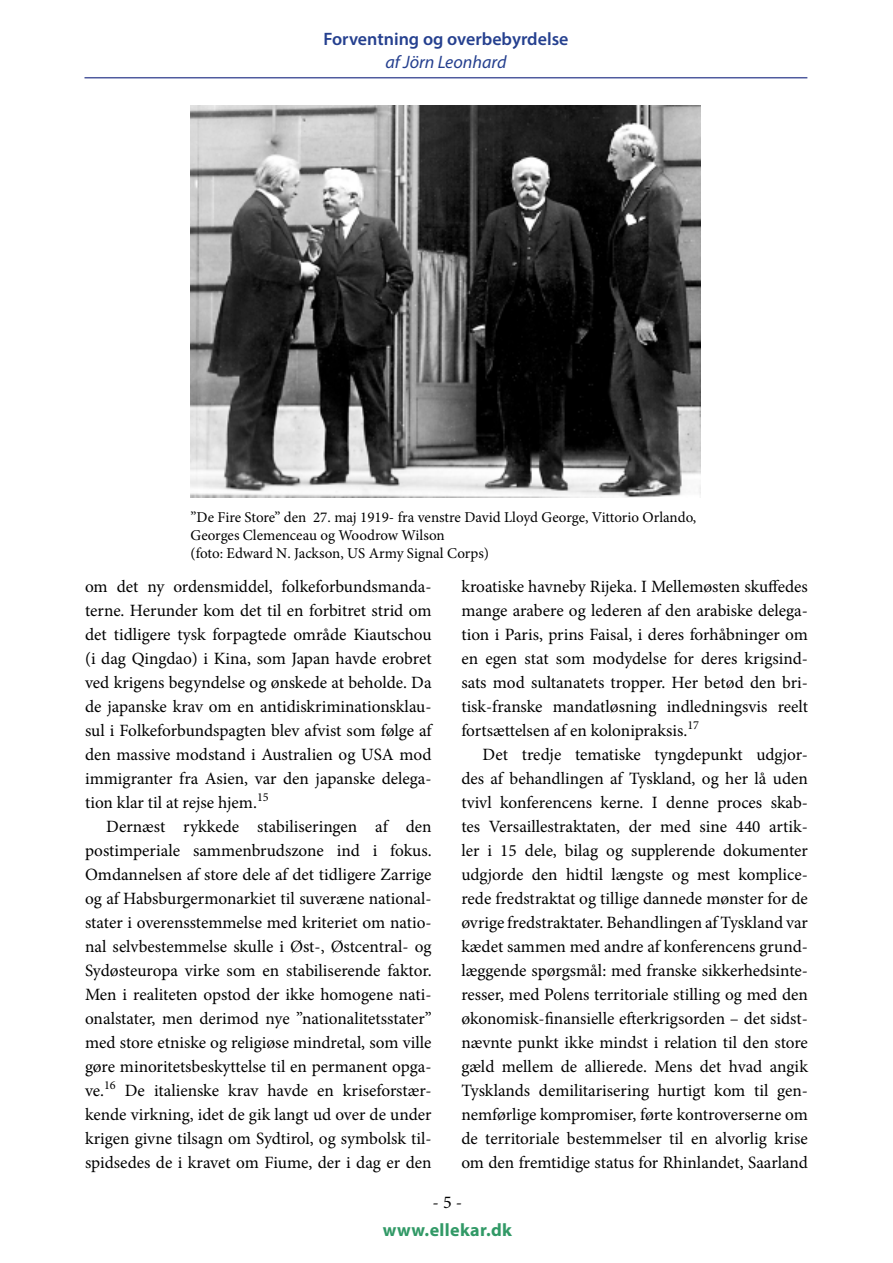
<style>
.page{position:relative;width:893px;height:1263px;background:#fff}
.page>*{position:absolute;margin:0;border:0;box-sizing:border-box;transform-origin:0 0}
.t1{font:600 18px "Myriad Pro";color:#25408f}
.t2{font:italic 18px "Myriad Pro";color:#25408f}
.t3{font:700 18px "Myriad Pro";letter-spacing:.02em;color:#319966}
.t4{font:18px "Minion Pro";color:#000}
.t5{font:17.25px/24px "Minion Pro";color:#000;text-align:justify}
.t6{font:15px/18px "Minion Pro";color:#000}
</style>
<div class="page">
<hr style="left:84px;top:77px;width:723px;height:1px;background:#4f5b9e">
<img style="left:191px;top:105px;width:510px;height:392px">
<p class="t1" style="left:323px;top:28px;width:246px">Forventning og overbebyrdelse</p>
<p class="t2" style="left:385px;top:51px;width:123px">af Jörn Leonhard</p>
<p class="t6" style="left:191px;top:508px;width:507px">”De Fire Store” den 27. maj 1919- fra venstre David Lloyd George, Vittorio Orlando,<br>Georges Clemenceau og Woodrow Wilson<br>(foto: Edward N. Jackson, US Army Signal Corps)</p>
<p class="t5" style="left:85px;top:574px;width:348px">om det ny ordensmiddel, folkeforbundsmanda&shy;terne. Herunder kom det til en forbitret strid om det tidligere tysk forpagtede område Kiautschou (i dag Qingdao) i Kina, som Japan havde erobret ved krigens begyndelse og ønskede at beholde. Da de japanske krav om en antidiskriminationsklau&shy;sul i Folkeforbundspagten blev afvist som følge af den massive modstand i Australien og USA mod immigranter fra Asien, var den japanske delega&shy;tion klar til at rejse hjem.<sup>15</sup></p>
<p class="t5" style="left:85px;top:814px;width:348px;text-indent:21px">Dernæst rykkede stabiliseringen af den postimperiale sammenbrudszone ind i fokus.<br>Omdannelsen af store dele af det tidligere Zarrige og af Habsburgermonarkiet til suveræne national&shy;stater i overensstemmelse med kriteriet om natio&shy;nal selvbestemmelse skulle i Øst-, Østcentral- og Sydøsteuropa virke som en stabiliserende faktor.<br>Men i realiteten opstod der ikke homogene nati&shy;onalstater, men derimod nye ”nationalitetsstater” med store etniske og religiøse mindretal, som ville gøre minoritetsbeskyttelse til en permanent opga&shy;ve.<sup>16</sup> De italienske krav havde en kriseforstær&shy;kende virkning, idet de gik langt ud over de under krigen givne tilsagn om Sydtirol, og symbolsk til&shy;spidsedes de i kravet om Fiume, der i dag er den</p>
<p class="t5" style="left:461px;top:574px;width:348px">kroatiske havneby Rijeka. I Mellemøsten skuffedes mange arabere og lederen af den arabiske delega&shy;tion i Paris, prins Faisal, i deres forhåbninger om en egen stat som modydelse for deres krigsind&shy;sats mod sultanatets tropper. Her betød den bri&shy;tisk-franske mandatløsning indledningsvis reelt fortsættelsen af en kolonipraksis.<sup>17</sup></p>
<p class="t5" style="left:461px;top:742px;width:348px;text-indent:21px">Det tredje tematiske tyngdepunkt udgjor&shy;des af behandlingen af Tyskland, og her lå uden tvivl konferencens kerne. I denne proces skab&shy;tes Versaillestraktaten, der med sine 440 artik&shy;ler i 15 dele, bilag og supplerende dokumenter udgjorde den hidtil længste og mest komplice&shy;rede fredstraktat og tillige dannede mønster for de øvrige fredstraktater. Behandlingen af Tyskland var kædet sammen med andre af konferencens grund&shy;læggende spørgsmål: med franske sikkerhedsinte&shy;resser, med Polens territoriale stilling og med den økonomisk-finansielle efterkrigsorden – det sidst&shy;nævnte punkt ikke mindst i relation til den store gæld mellem de allierede. Mens det hvad angik Tysklands demilitarisering hurtigt kom til gen&shy;nemførlige kompromiser, førte kontroverserne om de territoriale bestemmelser til en alvorlig krise om den fremtidige status for Rhinlandet, Saarland</p>
<p class="t4" style="left:432px;top:1190px;width:31px">- 5 -</p>
<p class="t3" style="left:383px;top:1218px;width:131px">www.ellekar.dk</p>
</div>
